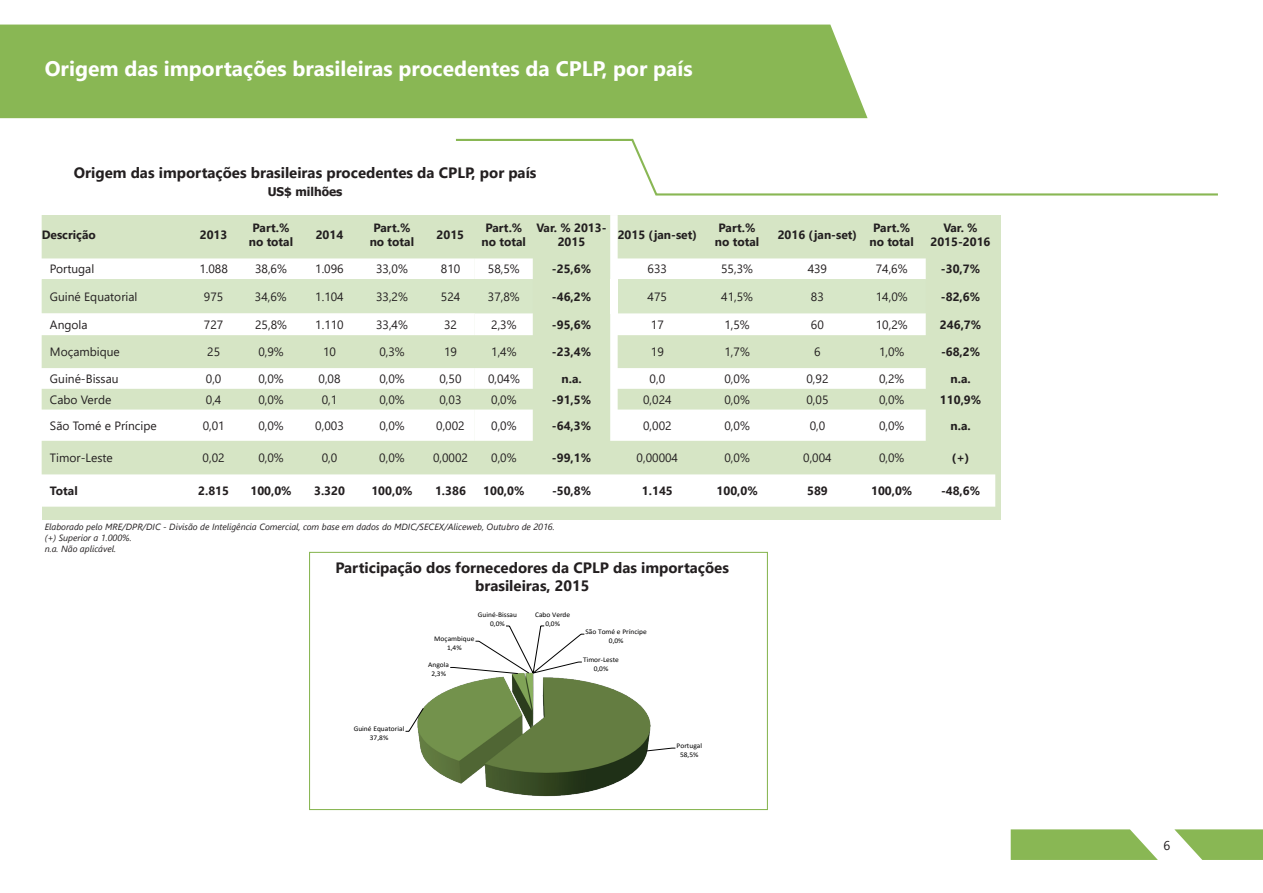
<style>
.page{position:relative;width:1263px;height:893px;background:#fff}
.page>*{position:absolute;margin:0;border:0;box-sizing:border-box;transform-origin:0 0}
.t1{font:700 21px "Segoe UI";color:#fff}
.t2{font:700 15px/18px "Segoe UI";color:#231f20;text-align:center}
.t3{font:12.75px "Segoe UI";color:#231f20}
.t4{font:12px "Segoe UI";color:#231f20}
.t5{font:700 12px/14.4px "Segoe UI";color:#231f20;text-align:center}
.t6{font:700 12px "Tahoma";color:#231f20}
.t7{font:italic 9px/10.8px "Segoe UI";color:#231f20}
.t8{font:7.2px/8.7px "Calibri";color:#000001;text-align:center;scale:1.04 1}
</style>
<div class="page">
<div style="left:0;top:25px;width:867px;height:93px;background:#89b754"></div>
<svg style="left:1011px;top:829px;width:147px;height:31px;background:#95be66"></svg>
<svg style="left:1174px;top:829px;width:89px;height:31px"></svg>
<svg style="left:456px;top:138px;width:762px;height:58px"></svg>
<div style="left:309px;top:552px;width:459px;height:258px;border:1px solid #89b754"></div>
<div style="left:42px;top:215px;width:958px;height:304px;background:#d6e5c5"></div>
<svg style="left:475px;top:215px;width:451px;height:226px"></svg>
<svg style="left:42px;top:258px;width:884px;height:55px"></svg>
<div style="left:610px;top:279px;width:8px;height:34px;background:#fff"></div>
<svg style="left:42px;top:313px;width:433px;height:128px;fill:#fff"></svg>
<div style="left:42px;top:474px;width:953px;height:33px;background:#fff"></div>
<div style="left:42px;top:145px;width:574px;height:58px;background:#fff"></div>
<svg style="left:405px;top:625px;width:271px;height:172px"></svg>
<h1 class="t1" style="left:45px;top:51px;width:649px">Origem das importações brasileiras procedentes da CPLP, por país</h1>
<p class="t2" style="left:74px;top:163px;width:464px">Origem das importações brasileiras procedentes da CPLP, por país</p>
<p class="t6" style="left:268px;top:183px;width:76px">US$ milhões</p>
<p class="t5" style="left:42px;top:227px;width:56px">Descrição</p>
<p class="t5" style="left:200px;top:227px;width:29px">2013</p>
<p class="t5" style="left:249px;top:220px;width:46px">Part.% no total</p>
<p class="t5" style="left:316px;top:227px;width:29px">2014</p>
<p class="t5" style="left:370px;top:220px;width:46px">Part.% no total</p>
<p class="t5" style="left:437px;top:227px;width:29px">2015</p>
<p class="t5" style="left:482px;top:220px;width:46px">Part.% no total</p>
<p class="t5" style="left:536px;top:220px;width:72px">Var. % 2013-<br>2015</p>
<p class="t5" style="left:618px;top:227px;width:81px">2015 (jan-set)</p>
<p class="t5" style="left:715px;top:220px;width:46px">Part.% no total</p>
<p class="t5" style="left:778px;top:227px;width:81px">2016 (jan-set)</p>
<p class="t5" style="left:869px;top:220px;width:46px">Part.% no total</p>
<p class="t5" style="left:930px;top:220px;width:62px">Var. %<br>2015-2016</p>
<p class="t4" style="left:50px;top:259px;width:46px">Portugal</p>
<p class="t4" style="left:199px;top:259px;width:30px">1.088</p>
<p class="t4" style="left:255px;top:259px;width:33px">38,6%</p>
<p class="t4" style="left:315px;top:259px;width:30px">1.096</p>
<p class="t4" style="left:376px;top:259px;width:33px">33,0%</p>
<p class="t4" style="left:441px;top:259px;width:21px">810</p>
<p class="t4" style="left:488px;top:259px;width:33px">58,5%</p>
<p class="t5" style="left:552px;top:262px;width:41px">-25,6%</p>
<p class="t4" style="left:648px;top:259px;width:21px">633</p>
<p class="t4" style="left:721px;top:259px;width:33px">55,3%</p>
<p class="t4" style="left:808px;top:259px;width:21px">439</p>
<p class="t4" style="left:876px;top:259px;width:33px">74,6%</p>
<p class="t5" style="left:941px;top:262px;width:41px">-30,7%</p>
<p class="t4" style="left:50px;top:287px;width:89px">Guiné Equatorial</p>
<p class="t4" style="left:204px;top:287px;width:21px">975</p>
<p class="t4" style="left:255px;top:287px;width:33px">34,6%</p>
<p class="t4" style="left:315px;top:287px;width:30px">1.104</p>
<p class="t4" style="left:376px;top:287px;width:33px">33,2%</p>
<p class="t4" style="left:441px;top:287px;width:21px">524</p>
<p class="t4" style="left:488px;top:287px;width:33px">37,8%</p>
<p class="t5" style="left:552px;top:289px;width:41px">-46,2%</p>
<p class="t4" style="left:648px;top:287px;width:21px">475</p>
<p class="t4" style="left:721px;top:287px;width:33px">41,5%</p>
<p class="t4" style="left:811px;top:287px;width:14px">83</p>
<p class="t4" style="left:876px;top:287px;width:33px">14,0%</p>
<p class="t5" style="left:941px;top:289px;width:41px">-82,6%</p>
<p class="t4" style="left:50px;top:315px;width:39px">Angola</p>
<p class="t4" style="left:204px;top:315px;width:21px">727</p>
<p class="t4" style="left:255px;top:315px;width:33px">25,8%</p>
<p class="t4" style="left:315px;top:315px;width:30px">1.110</p>
<p class="t4" style="left:376px;top:315px;width:33px">33,4%</p>
<p class="t4" style="left:444px;top:315px;width:14px">32</p>
<p class="t4" style="left:491px;top:315px;width:27px">2,3%</p>
<p class="t5" style="left:552px;top:317px;width:41px">-95,6%</p>
<p class="t4" style="left:651px;top:315px;width:14px">17</p>
<p class="t4" style="left:724px;top:315px;width:27px">1,5%</p>
<p class="t4" style="left:811px;top:315px;width:14px">60</p>
<p class="t4" style="left:876px;top:315px;width:33px">10,2%</p>
<p class="t5" style="left:940px;top:317px;width:43px">246,7%</p>
<p class="t4" style="left:50px;top:342px;width:71px">Moçambique</p>
<p class="t4" style="left:207px;top:342px;width:14px">25</p>
<p class="t4" style="left:258px;top:342px;width:27px">0,9%</p>
<p class="t4" style="left:323px;top:342px;width:14px">10</p>
<p class="t4" style="left:379px;top:342px;width:27px">0,3%</p>
<p class="t4" style="left:444px;top:342px;width:14px">19</p>
<p class="t4" style="left:491px;top:342px;width:27px">1,4%</p>
<p class="t5" style="left:552px;top:344px;width:41px">-23,4%</p>
<p class="t4" style="left:651px;top:342px;width:14px">19</p>
<p class="t4" style="left:724px;top:342px;width:27px">1,7%</p>
<p class="t4" style="left:814px;top:342px;width:8px">6</p>
<p class="t4" style="left:879px;top:342px;width:27px">1,0%</p>
<p class="t5" style="left:941px;top:344px;width:41px">-68,2%</p>
<p class="t4" style="left:50px;top:369px;width:70px">Guiné-Bissau</p>
<p class="t4" style="left:206px;top:369px;width:17px">0,0</p>
<p class="t4" style="left:258px;top:369px;width:27px">0,0%</p>
<p class="t4" style="left:319px;top:369px;width:24px">0,08</p>
<p class="t4" style="left:379px;top:369px;width:27px">0,0%</p>
<p class="t4" style="left:439px;top:369px;width:24px">0,50</p>
<p class="t4" style="left:488px;top:369px;width:33px">0,04%</p>
<p class="t5" style="left:561px;top:371px;width:22px">n.a.</p>
<p class="t4" style="left:650px;top:369px;width:17px">0,0</p>
<p class="t4" style="left:724px;top:369px;width:27px">0,0%</p>
<p class="t4" style="left:806px;top:369px;width:24px">0,92</p>
<p class="t4" style="left:879px;top:369px;width:27px">0,2%</p>
<p class="t5" style="left:950px;top:371px;width:22px">n.a.</p>
<p class="t4" style="left:50px;top:390px;width:63px">Cabo Verde</p>
<p class="t4" style="left:206px;top:390px;width:17px">0,4</p>
<p class="t4" style="left:258px;top:390px;width:27px">0,0%</p>
<p class="t4" style="left:322px;top:390px;width:17px">0,1</p>
<p class="t4" style="left:379px;top:390px;width:27px">0,0%</p>
<p class="t4" style="left:439px;top:390px;width:24px">0,03</p>
<p class="t4" style="left:491px;top:390px;width:27px">0,0%</p>
<p class="t5" style="left:552px;top:392px;width:41px">-91,5%</p>
<p class="t4" style="left:643px;top:390px;width:30px">0,024</p>
<p class="t4" style="left:724px;top:390px;width:27px">0,0%</p>
<p class="t4" style="left:806px;top:390px;width:24px">0,05</p>
<p class="t4" style="left:879px;top:390px;width:27px">0,0%</p>
<p class="t5" style="left:940px;top:392px;width:43px">110,9%</p>
<p class="t4" style="left:50px;top:416px;width:108px">São Tomé e Príncipe</p>
<p class="t4" style="left:203px;top:416px;width:24px">0,01</p>
<p class="t4" style="left:258px;top:416px;width:27px">0,0%</p>
<p class="t4" style="left:315px;top:416px;width:30px">0,003</p>
<p class="t4" style="left:379px;top:416px;width:27px">0,0%</p>
<p class="t4" style="left:436px;top:416px;width:30px">0,002</p>
<p class="t4" style="left:491px;top:416px;width:27px">0,0%</p>
<p class="t5" style="left:552px;top:418px;width:41px">-64,3%</p>
<p class="t4" style="left:643px;top:416px;width:30px">0,002</p>
<p class="t4" style="left:724px;top:416px;width:27px">0,0%</p>
<p class="t4" style="left:810px;top:416px;width:17px">0,0</p>
<p class="t4" style="left:879px;top:416px;width:27px">0,0%</p>
<p class="t5" style="left:950px;top:418px;width:22px">n.a.</p>
<p class="t4" style="left:50px;top:448px;width:64px">Timor-Leste</p>
<p class="t4" style="left:203px;top:448px;width:24px">0,02</p>
<p class="t4" style="left:258px;top:448px;width:27px">0,0%</p>
<p class="t4" style="left:322px;top:448px;width:17px">0,0</p>
<p class="t4" style="left:379px;top:448px;width:27px">0,0%</p>
<p class="t4" style="left:433px;top:448px;width:36px">0,0002</p>
<p class="t4" style="left:491px;top:448px;width:27px">0,0%</p>
<p class="t5" style="left:552px;top:450px;width:41px">-99,1%</p>
<p class="t4" style="left:637px;top:448px;width:43px">0,00004</p>
<p class="t4" style="left:724px;top:448px;width:27px">0,0%</p>
<p class="t4" style="left:803px;top:448px;width:30px">0,004</p>
<p class="t4" style="left:879px;top:448px;width:27px">0,0%</p>
<p class="t5" style="left:952px;top:450px;width:19px">(+)</p>
<p class="t5" style="left:50px;top:483px;width:29px">Total</p>
<p class="t5" style="left:198px;top:483px;width:32px">2.815</p>
<p class="t5" style="left:250px;top:483px;width:43px">100,0%</p>
<p class="t5" style="left:314px;top:483px;width:32px">3.320</p>
<p class="t5" style="left:371px;top:483px;width:43px">100,0%</p>
<p class="t5" style="left:435px;top:483px;width:32px">1.386</p>
<p class="t5" style="left:483px;top:483px;width:43px">100,0%</p>
<p class="t5" style="left:552px;top:483px;width:41px">-50,8%</p>
<p class="t5" style="left:642px;top:483px;width:32px">1.145</p>
<p class="t5" style="left:716px;top:483px;width:43px">100,0%</p>
<p class="t5" style="left:807px;top:483px;width:22px">589</p>
<p class="t5" style="left:871px;top:483px;width:43px">100,0%</p>
<p class="t5" style="left:941px;top:483px;width:41px">-48,6%</p>
<p class="t7" style="left:45px;top:520px;width:512px">Elaborado pelo MRE/DPR/DIC - Divisão de Inteligência Comercial, com base em dados do MDIC/SECEX/Aliceweb, Outubro de 2016. (+) Superior a 1.000%.<br>n.a. Não aplicável.</p>
<p class="t2" style="left:335px;top:559px;width:395px">Participação dos fornecedores da CPLP das importações brasileiras, 2015</p>
<p class="t8" style="left:354px;top:724px;width:50px">Guiné Equatorial<br>37,8%</p>
<p class="t8" style="left:478px;top:610px;width:39px">Guiné-Bissau<br>0,0%</p>
<p class="t8" style="left:535px;top:610px;width:35px">Cabo Verde<br>0,0%</p>
<p class="t8" style="left:434px;top:634px;width:40px">Moçambique<br>1,4%</p>
<p class="t8" style="left:428px;top:660px;width:22px">Angola<br>2,3%</p>
<p class="t8" style="left:585px;top:627px;width:61px">São Tomé e Príncipe<br>0,0%</p>
<p class="t8" style="left:583px;top:655px;width:36px">Timor-Leste<br>0,0%</p>
<p class="t8" style="left:676px;top:741px;width:26px">Portugal<br>58,5%</p>
<p class="t3" style="left:1163px;top:835px;width:8px">6</p>
</div>
